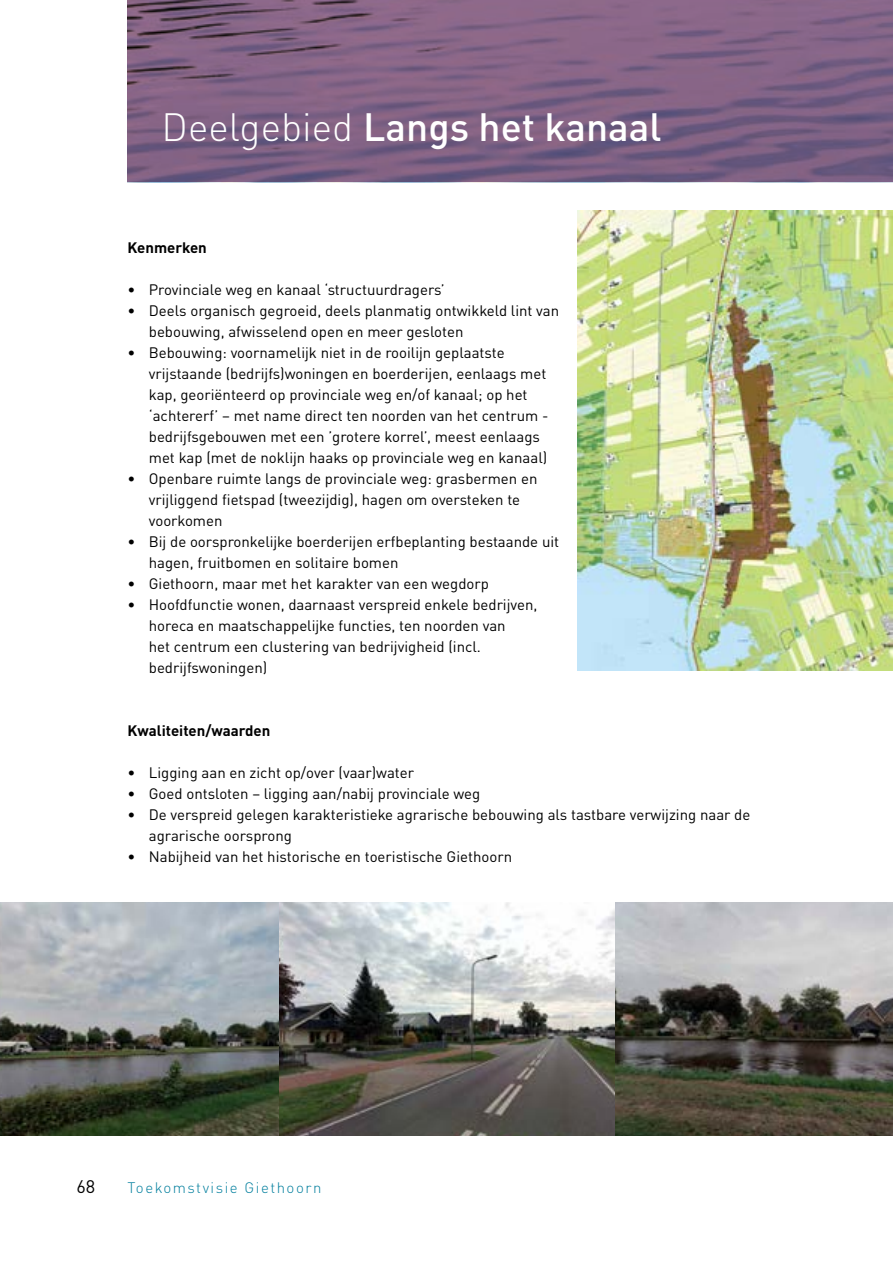
<style>
.page{position:relative;width:893px;height:1263px;background:#fff}
.page>*{position:absolute;margin:0;border:0;box-sizing:border-box;transform-origin:0 0}
.t1{font:500 39px "DINOT";color:#fff}
.t2{font:18px "DINOT";color:#000}
.t3{font:15px/21px "DINOT";color:#000}
.t4{font:700 15px "DINOT";color:#000}
.t5{font:300 15px "DINOT";letter-spacing:.1em;color:#007e9d}
.s1{font-weight:300}
</style>
<div class="page">
<img style="left:127px;top:0;width:766px;height:182px">
<img style="left:578px;top:210px;width:315px;height:460px">
<img style="left:278px;top:903px;width:337px;height:232px">
<svg style="left:0;top:903px;width:278px;height:232px"></svg>
<img style="left:615px;top:903px;width:278px;height:232px">
<h1 class="t1" style="left:162px;top:102px;width:502px"><span class="s1">Deelgebied</span> Langs het kanaal</h1>
<p class="t4" style="left:128px;top:237px;width:81px">Kenmerken</p>
<p class="t3" style="left:128px;top:278px;width:319px">• Provinciale weg en kanaal ‘structuurdragers’</p>
<p class="t3" style="left:149px;top:299px;width:412px;text-indent:-21px">• Deels organisch gegroeid, deels planmatig ontwikkeld lint van bebouwing, afwisselend open en meer gesloten</p>
<p class="t3" style="left:149px;top:341px;width:401px;text-indent:-21px">• Bebouwing: voornamelijk niet in de rooilijn geplaatste vrijstaande (bedrijfs)woningen en boerderijen, eenlaags met kap, georiënteerd op provinciale weg en/of kanaal; op het ‘achtererf’ – met name direct ten noorden van het centrum - bedrijfsgebouwen met een ’grotere korrel’, meest eenlaags met kap (met de noklijn haaks op provinciale weg en kanaal)</p>
<p class="t3" style="left:149px;top:467px;width:390px;text-indent:-21px">• Openbare ruimte langs de provinciale weg: grasbermen en vrijliggend fietspad (tweezijdig), hagen om oversteken te voorkomen</p>
<p class="t3" style="left:149px;top:530px;width:412px;text-indent:-21px">• Bij de oorspronkelijke boerderijen erfbeplanting bestaande uit hagen, fruitbomen en solitaire bomen</p>
<p class="t3" style="left:128px;top:572px;width:363px">• Giethoorn, maar met het karakter van een wegdorp</p>
<p class="t3" style="left:149px;top:593px;width:390px;text-indent:-21px">• Hoofdfunctie wonen, daarnaast verspreid enkele bedrijven, horeca en maatschappelijke functies, ten noorden van<br>het centrum een clustering van bedrijvigheid (incl. bedrijfswoningen)</p>
<p class="t4" style="left:128px;top:720px;width:144px">Kwaliteiten/waarden</p>
<p class="t3" style="left:128px;top:761px;width:288px">• Ligging aan en zicht op/over (vaar)water</p>
<p class="t3" style="left:128px;top:782px;width:354px">• Goed ontsloten – ligging aan/nabij provinciale weg</p>
<p class="t3" style="left:149px;top:803px;width:603px;text-indent:-21px">• De verspreid gelegen karakteristieke agrarische bebouwing als tastbare verwijzing naar de agrarische oorsprong</p>
<p class="t3" style="left:128px;top:845px;width:386px">• Nabijheid van het historische en toeristische Giethoorn</p>
<p class="t2" style="left:77px;top:1175px;width:20px">68</p>
<p class="t5" style="left:128px;top:1178px;width:195px">Toekomstvisie Giethoorn</p>
</div>
